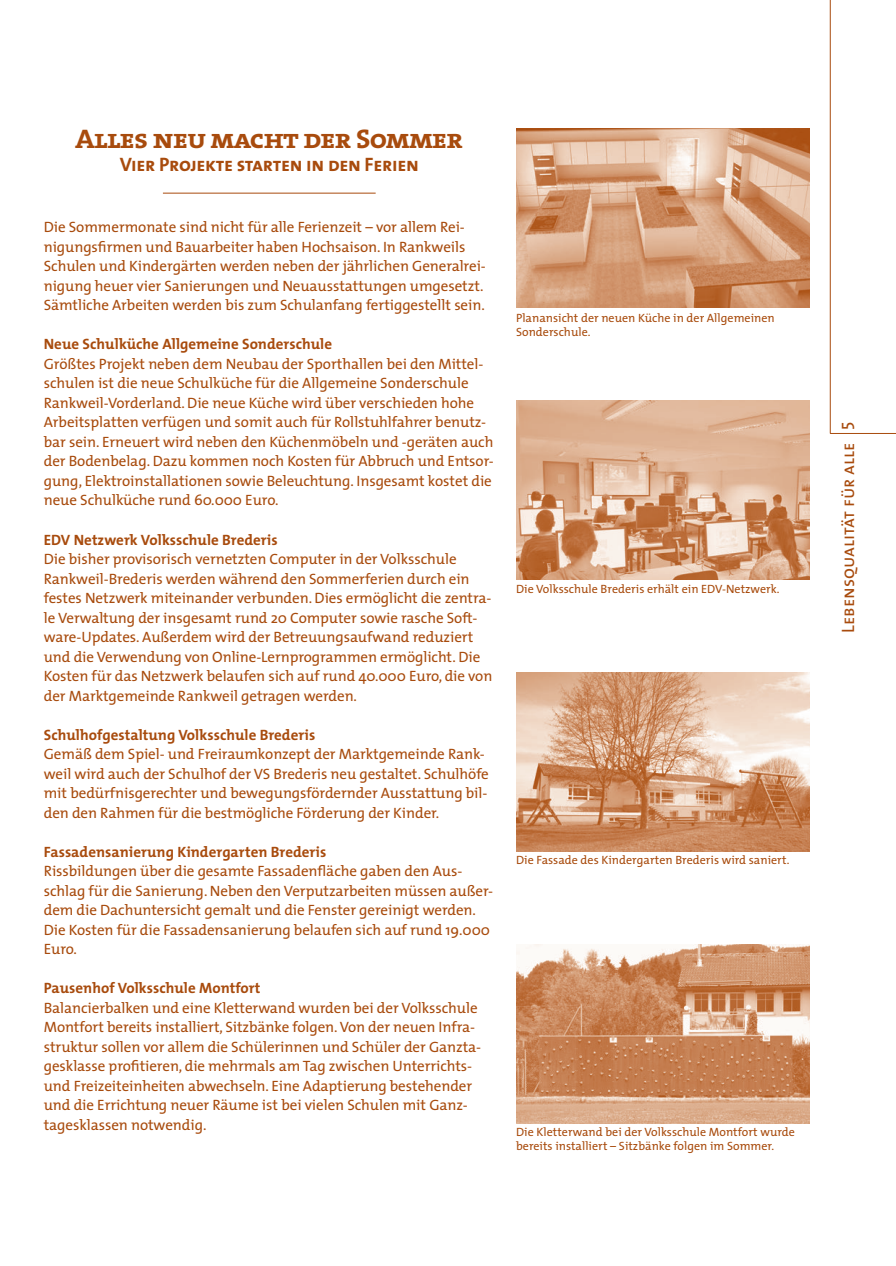
<style>
.page{position:relative;width:896px;height:1266px;background:#fff}
.page>*{position:absolute;margin:0;border:0;box-sizing:border-box;transform-origin:0 0}
.t1{font:27px "The Serif Bold Caps";letter-spacing:-.03em;color:#a84b0d;scale:1.05 1}
.t2{font:19.5px "The Mix Bold Caps";letter-spacing:-.015em;color:#a84b0d}
.t3{font:18px "The Mix Caps";color:#a84b0d}
.t4{font:15px/19.5px "The Mix";letter-spacing:-.005em;color:#a84b0d}
.t5{font:700 15px "The Mix";color:#a84b0d}
.t6{font:12px/14.4px "The Mix";color:#a84b0d}
</style>
<div class="page">
<img style="left:516px;top:401px;width:293px;height:178px">
<hr style="left:163px;top:193px;width:212px;height:1px;background:#a84b0d">
<img style="left:516px;top:944px;width:293px;height:179px">
<img style="left:516px;top:673px;width:293px;height:178px">
<img style="left:516px;top:129px;width:293px;height:178px">
<hr style="left:829px;top:0;width:1px;height:433px;background:#a84b0d">
<hr style="left:830px;top:433px;width:65px;height:1px;background:#a84b0d">
<h1 class="t1" style="left:75px;top:117px;width:371px">Alles neu macht der Sommer</h1>
<h2 class="t2" style="left:120px;top:148px;width:301px">Vier Projekte starten in den Ferien</h2>
<p class="t4" style="left:44px;top:217px;width:443px">Die Sommermonate sind nicht für alle Ferienzeit – vor allem Rei&shy;nigungsfirmen und Bauarbeiter haben Hochsaison. In Rankweils Schulen und Kindergärten werden neben der jährlichen Generalrei&shy;nigung heuer vier Sanierungen und Neuausstattungen umgesetzt.<br>Sämtliche Arbeiten werden bis zum Schulanfang fertiggestellt sein.</p>
<p class="t5" style="left:44px;top:332px;width:290px">Neue Schulküche Allgemeine Sonderschule</p>
<p class="t4" style="left:44px;top:353px;width:451px">Größtes Projekt neben dem Neubau der Sporthallen bei den Mittel&shy;schulen ist die neue Schulküche für die Allgemeine Sonderschule Rankweil-Vorderland. Die neue Küche wird über verschieden hohe Arbeitsplatten verfügen und somit auch für Rollstuhlfahrer benutz&shy;bar sein. Erneuert wird neben den Küchenmöbeln und -geräten auch der Bodenbelag. Dazu kommen noch Kosten für Abbruch und Entsor&shy;gung, Elektroinstallationen sowie Beleuchtung. Insgesamt kostet die neue Schulküche rund 60.000 Euro.</p>
<p class="t5" style="left:44px;top:527px;width:235px">EDV Netzwerk Volksschule Brederis</p>
<p class="t4" style="left:44px;top:548px;width:450px">Die bisher provisorisch vernetzten Computer in der Volksschule Rankweil-Brederis werden während den Sommerferien durch ein festes Netzwerk miteinander verbunden. Dies ermöglicht die zentra&shy;le Verwaltung der insgesamt rund 20 Computer sowie rasche Soft&shy;ware-Updates. Außerdem wird der Betreuungsaufwand reduziert und die Verwendung von Online-Lernprogrammen ermöglicht. Die Kosten für das Netzwerk belaufen sich auf rund 40.000 Euro, die von der Marktgemeinde Rankweil getragen werden.</p>
<p class="t5" style="left:44px;top:722px;width:273px">Schulhofgestaltung Volksschule Brederis</p>
<p class="t4" style="left:44px;top:743px;width:446px">Gemäß dem Spiel- und Freiraumkonzept der Marktgemeinde Rank&shy;weil wird auch der Schulhof der VS Brederis neu gestaltet. Schulhöfe mit bedürfnisgerechter und bewegungsfördernder Ausstattung bil&shy;den den Rahmen für die bestmögliche Förderung der Kinder.</p>
<p class="t5" style="left:44px;top:839px;width:284px">Fassadensanierung Kindergarten Brederis</p>
<p class="t4" style="left:44px;top:860px;width:451px">Rissbildungen über die gesamte Fassadenfläche gaben den Aus&shy;schlag für die Sanierung. Neben den Verputzarbeiten müssen außer&shy;dem die Dachuntersicht gemalt und die Fenster gereinigt werden.<br>Die Kosten für die Fassadensanierung belaufen sich auf rund 19.000<br>Euro.</p>
<p class="t5" style="left:44px;top:975px;width:218px">Pausenhof Volksschule Montfort</p>
<p class="t4" style="left:44px;top:997px;width:439px">Balancierbalken und eine Kletterwand wurden bei der Volksschule Montfort bereits installiert, Sitzbänke folgen. Von der neuen Infra&shy;struktur sollen vor allem die Schülerinnen und Schüler der Ganzta&shy;gesklasse profitieren, die mehrmals am Tag zwischen Unterrichts&shy;und Freizeiteinheiten abwechseln. Eine Adaptierung bestehender und die Errichtung neuer Räume ist bei vielen Schulen mit Ganz&shy;tagesklassen notwendig.</p>
<p class="t6" style="left:516px;top:310px;width:260px">Planansicht der neuen Küche in der Allgemeinen<br>Sonderschule.</p>
<p class="t6" style="left:516px;top:581px;width:265px">Die Volksschule Brederis erhält ein EDV-Netzwerk.</p>
<p class="t6" style="left:516px;top:851px;width:275px">Die Fassade des Kindergarten Brederis wird saniert.</p>
<p class="t6" style="left:516px;top:1124px;width:280px">Die Kletterwand bei der Volksschule Montfort wurde bereits installiert – Sitzbänke folgen im Sommer.</p>
<p class="t3" style="left:832px;top:633px;width:212px;rotate:-90deg">Lebensqualität für alle 5</p>
</div>
